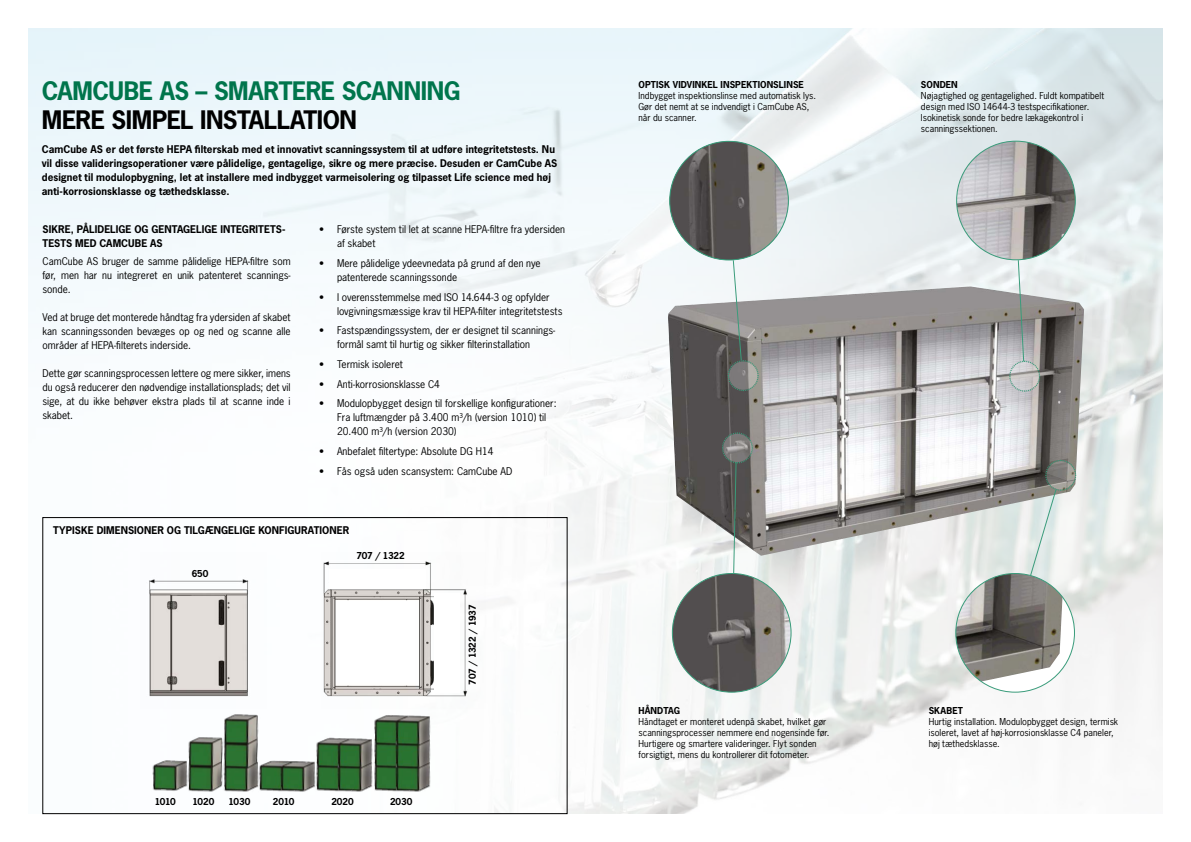
<style>
.page{position:relative;width:1191px;height:842px;background:#fff}
.page>*{position:absolute;margin:0;border:0;box-sizing:border-box;transform-origin:0 0}
.t1{font:700 24px "News Gothic Std";letter-spacing:-.02em;color:#007a4e}
.t2{font:700 24px "News Gothic Std";letter-spacing:-.02em;color:#000}
.t3{font:10px/14px "News Gothic Std";color:#000}
.t4{font:700 10px/14px "News Gothic Std";letter-spacing:.005em;color:#000}
.t5{font:9px/11px "News Gothic Std";letter-spacing:.005em;color:#000}
.t6{font:700 9px "News Gothic Std";color:#000}
.t7{font:700 9px "News Gothic Std";letter-spacing:-.025em;color:#000}
</style>
<div class="page">
<img style="left:28px;top:28px;width:1134px;height:786px">
<img style="left:668px;top:286px;width:416px;height:270px">
<img style="left:956px;top:141px;width:119px;height:119px;border-radius:59px">
<img style="left:669px;top:141px;width:119px;height:119px;border-radius:59px">
<img style="left:672px;top:573px;width:119px;height:119px;border-radius:59px">
<div style="left:955px;top:573px;width:119px;height:119px;background:#fff;border-radius:50%"></div>
<img style="left:955px;top:573px;width:107px;height:108px">
<svg style="left:727px;top:259px;width:32px;height:133px"></svg>
<svg style="left:1008px;top:259px;width:32px;height:133px;background:#b7bab9"></svg>
<svg style="left:1029px;top:459px;width:48px;height:118px"></svg>
<svg style="left:721px;top:432px;width:32px;height:142px"></svg>
<img style="left:140px;top:553px;width:127px;height:152px">
<img style="left:321px;top:552px;width:164px;height:156px">
<img style="left:122px;top:705px;width:357px;height:94px">
<div style="left:43px;top:517px;width:524px;height:297px;border:1px solid #000"></div>
<div style="left:329px;top:569px;width:96px;height:20px;background:#fff"></div>
<div style="left:434px;top:593px;width:25px;height:99px;background:#fff"></div>
<h1 class="t1" style="left:42px;top:75px;width:420px">CAMCUBE AS – SMARTERE SCANNING</h1>
<h1 class="t2" style="left:42px;top:104px;width:317px">MERE SIMPEL INSTALLATION</h1>
<p class="t4" style="left:42px;top:142px;width:517px">CamCube AS er det første HEPA filterskab med et innovativt scanningssystem til at udføre integritetstests. Nu vil disse valideringsoperationer være pålidelige, gentagelige, sikre og mere præcise. Desuden er CamCube AS designet til modulopbygning, let at installere med indbygget varmeisolering og tilpasset Life science med høj anti-korrosionsklasse og tæthedsklasse.</p>
<p class="t4" style="left:43px;top:222px;width:244px">SIKRE, PÅLIDELIGE OG GENTAGELIGE INTEGRITETS-<br>TESTS MED CAMCUBE AS</p>
<p class="t3" style="left:43px;top:254px;width:250px;text-align:justify">CamCube AS bruger de samme pålidelige HEPA-filtre som før, men har nu integreret en unik patenteret scannings&shy;sonde.</p>
<p class="t3" style="left:43px;top:310px;width:250px;text-align:justify">Ved at bruge det monterede håndtag fra ydersiden af skabet kan scanningssonden bevæges op og ned og scanne alle områder af HEPA-filterets inderside.</p>
<p class="t3" style="left:43px;top:366px;width:250px;text-align:justify">Dette gør scanningsprocessen lettere og mere sikker, imens du også reducerer den nødvendige installationsplads; det vil sige, at du ikke behøver ekstra plads til at scanne inde i skabet.</p>
<p class="t3" style="left:337px;top:222px;width:230px;text-indent:-18px">• Første system til let at scanne HEPA-filtre fra ydersiden af skabet</p>
<p class="t3" style="left:337px;top:256px;width:205px;text-indent:-18px">• Mere pålidelige ydeevnedata på grund af den nye patenterede scanningssonde</p>
<p class="t3" style="left:337px;top:290px;width:227px;text-indent:-18px">• I overensstemmelse med ISO 14.644-3 og opfylder lovgivningsmæssige krav til HEPA-filter integritetstests</p>
<p class="t3" style="left:337px;top:323px;width:220px;text-indent:-18px">• Fastspændingssystem, der er designet til scannings&shy;formål samt til hurtig og sikker filterinstallation</p>
<p class="t3" style="left:319px;top:357px;width:85px">• Termisk isoleret</p>
<p class="t3" style="left:319px;top:377px;width:122px">• Anti-korrosionsklasse C4</p>
<p class="t3" style="left:337px;top:396px;width:221px;text-indent:-18px">• Modulopbygget design til forskellige konfigurationer:<br>Fra luftmængder på 3.400 m³/h (version 1010) til<br>20.400 m³/h (version 2030)</p>
<p class="t3" style="left:319px;top:444px;width:176px">• Anbefalet filtertype: Absolute DG H14</p>
<p class="t3" style="left:319px;top:464px;width:195px">• Fås også uden scansystem: CamCube AD</p>
<p class="t4" style="left:53px;top:523px;width:298px">TYPISKE DIMENSIONER OG TILGÆNGELIGE KONFIGURATIONER</p>
<p class="t6" style="left:192px;top:568px;width:18px">650</p>
<p class="t6" style="left:356px;top:550px;width:50px">707 / 1322</p>
<p class="t6" style="left:155px;top:796px;width:23px">1010</p>
<p class="t6" style="left:192px;top:796px;width:23px">1020</p>
<p class="t6" style="left:228px;top:796px;width:24px">1030</p>
<p class="t6" style="left:273px;top:796px;width:23px">2010</p>
<p class="t6" style="left:331px;top:796px;width:24px">2020</p>
<p class="t6" style="left:390px;top:796px;width:24px">2030</p>
<p class="t7" style="left:466px;top:685px;width:81px;rotate:-90deg">707 / 1322 / 1937</p>
<p class="t6" style="left:638px;top:79px;width:167px">OPTISK VIDVINKEL INSPEKTIONSLINSE</p>
<p class="t5" style="left:638px;top:90px;width:179px">Indbygget inspektionslinse med automatisk lys.<br>Gør det nemt at se indvendigt i CamCube AS, når du scanner.</p>
<p class="t6" style="left:638px;top:705px;width:43px">HÅNDTAG</p>
<p class="t5" style="left:638px;top:716px;width:192px">Håndtaget er monteret udenpå skabet, hvilket gør scanningsprocesser nemmere end nogensinde før.<br>Hurtigere og smartere valideringer. Flyt sonden forsigtigt, mens du kontrollerer dit fotometer.</p>
<p class="t6" style="left:921px;top:79px;width:38px">SONDEN</p>
<p class="t5" style="left:921px;top:90px;width:185px">Nøjagtighed og gentagelighed. Fuldt kompatibelt design med ISO 14644-3 testspecifikationer.<br>Isokinetisk sonde for bedre lækagekontrol i scanningssektionen.</p>
<p class="t6" style="left:928px;top:705px;width:36px">SKABET</p>
<p class="t5" style="left:928px;top:716px;width:191px">Hurtig installation. Modulopbygget design, termisk isoleret, lavet af høj-korrosionsklasse C4 paneler, høj tæthedsklasse.</p>
</div>
